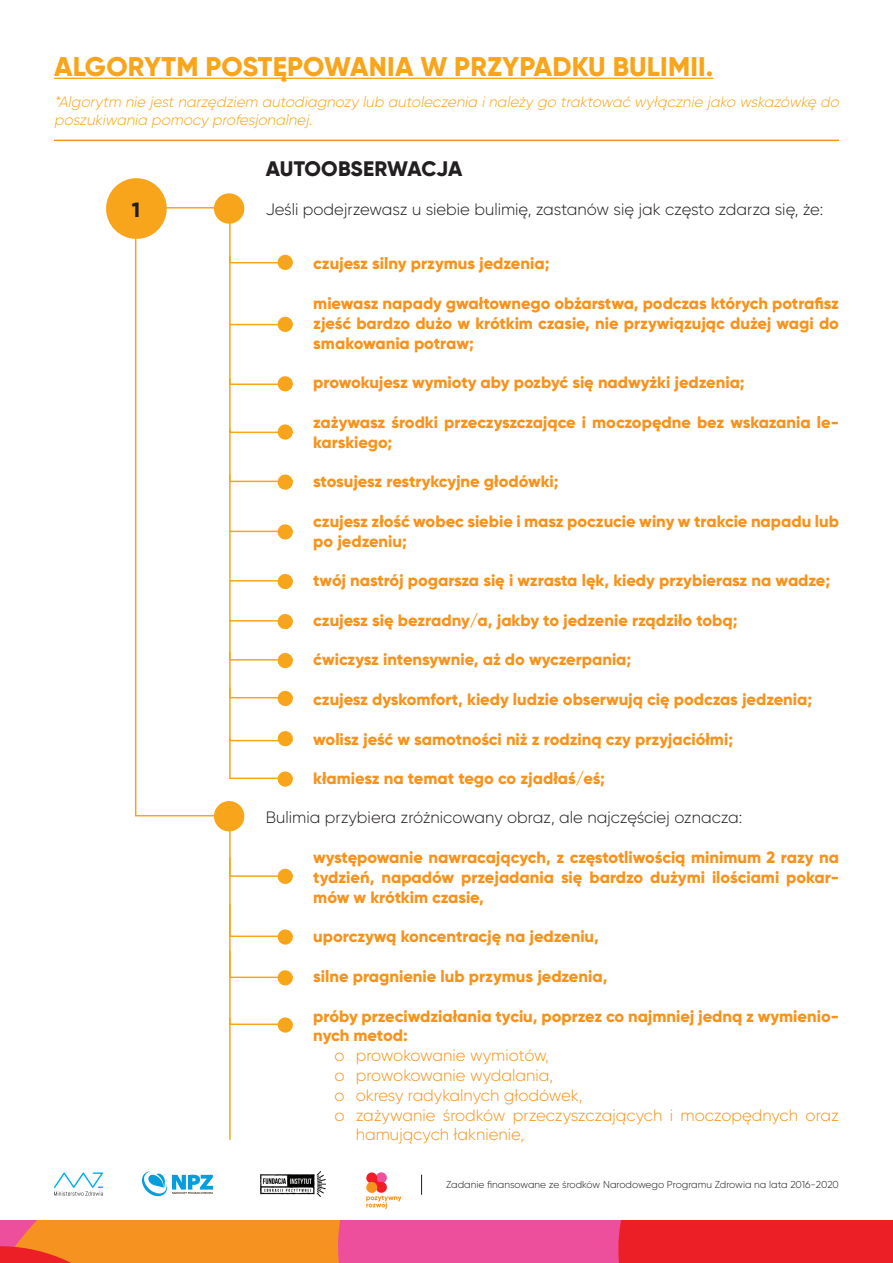
<style>
.page{position:relative;width:893px;height:1263px;background:#fff}
.page>*{position:absolute;margin:0;border:0;box-sizing:border-box;transform-origin:0 0}
.t1{font:800 27px "Gilroy";letter-spacing:.01em;color:#f9a51b}
.t2{font:800 21px "Gilroy";color:#231f20}
.t3{font:800 20.7px "Gilroy";color:#231f20}
.t4{font:800 16.5px/19.8px "Gilroy";color:#f7931d}
.t5{font:300 16.5px "Gilroy";color:#f7931d}
.t6{font:300 16.5px "Gilroy";color:#231f20}
.t7{font:italic 300 15px/18px "Gilroy";color:#f9a51b}
.t8{font:300 10.05px "Gilroy";color:#231f20}
</style>
<div class="page">
<svg style="left:366px;top:1172px;width:35px;height:37px"></svg>
<svg style="left:54px;top:1172px;width:49px;height:24px"></svg>
<svg style="left:142px;top:1171px;width:71px;height:25px"></svg>
<img style="left:261px;top:1171px;width:64px;height:26px">
<svg style="left:421px;top:1175px;width:1px;height:20px"></svg>
<svg style="left:0;top:1220px;width:893px;height:43px;background:#f0564b"></svg>
<hr style="left:54px;top:78px;width:659px;height:1px;background:#f9a51b">
<hr style="left:54px;top:140px;width:785px;height:1px;background:#f7931d">
<svg style="left:134px;top:787px;width:79px;height:30px"></svg>
<svg style="left:213px;top:801px;width:80px;height:232px"></svg>
<hr style="left:229px;top:1017px;width:2px;height:123px;background:#f9a51b">
<svg style="left:106px;top:178px;width:187px;height:609px"></svg>
<h1 class="t1" style="left:54px;top:49px;width:661px">ALGORYTM POSTĘPOWANIA W PRZYPADKU BULIMII.</h1>
<p class="t7" style="left:54px;top:92px;width:790px">*Algorytm nie jest narzędziem autodiagnozy lub autoleczenia i należy go traktować wyłącznie jako wskazówkę do poszukiwania pomocy profesjonalnej.</p>
<p class="t2" style="left:266px;top:155px;width:198px">AUTOOBSERWACJA</p>
<p class="t3" style="left:132px;top:196px;width:10px">1</p>
<p class="t6" style="left:266px;top:199px;width:559px">Jeśli podejrzewasz u siebie bulimię, zastanów się jak często zdarza się, że:</p>
<p class="t4" style="left:313px;top:254px;width:238px">czujesz silny przymus jedzenia;</p>
<p class="t4" style="left:313px;top:293px;width:527px;text-align:justify">miewasz napady gwałtownego obżarstwa, podczas których potrafisz zjeść bardzo dużo w krótkim czasie, nie przywiązując dużej wagi do smakowania potraw;</p>
<p class="t4" style="left:313px;top:372px;width:433px">prowokujesz wymioty aby pozbyć się nadwyżki jedzenia;</p>
<p class="t4" style="left:313px;top:412px;width:527px">zażywasz środki przeczyszczające i moczopędne bez wskazania le&shy;karskiego;</p>
<p class="t4" style="left:313px;top:471px;width:247px">stosujesz restrykcyjne głodówki;</p>
<p class="t4" style="left:313px;top:511px;width:527px">czujesz złość wobec siebie i masz poczucie winy w trakcie napadu lub po jedzeniu;</p>
<p class="t4" style="left:313px;top:570px;width:518px">twój nastrój pogarsza się i wzrasta lęk, kiedy przybierasz na wadze;</p>
<p class="t4" style="left:313px;top:610px;width:426px">czujesz się bezradny/a, jakby to jedzenie rządziło tobą;</p>
<p class="t4" style="left:313px;top:650px;width:320px">ćwiczysz intensywnie, aż do wyczerpania;</p>
<p class="t4" style="left:313px;top:689px;width:501px">czujesz dyskomfort, kiedy ludzie obserwują cię podczas jedzenia;</p>
<p class="t4" style="left:313px;top:729px;width:421px">wolisz jeść w samotności niż z rodziną czy przyjaciółmi;</p>
<p class="t4" style="left:313px;top:768px;width:293px">kłamiesz na temat tego co zjadłaś/eś;</p>
<p class="t6" style="left:266px;top:807px;width:478px">Bulimia przybiera zróżnicowany obraz, ale najczęściej oznacza:</p>
<p class="t4" style="left:313px;top:847px;width:527px;text-align:justify">występowanie nawracających, z częstotliwością minimum 2 razy na tydzień, napadów przejadania się bardzo dużymi ilościami pokar&shy;mów w krótkim czasie,</p>
<p class="t4" style="left:313px;top:927px;width:287px">uporczywą koncentrację na jedzeniu,</p>
<p class="t4" style="left:313px;top:966px;width:296px">silne pragnienie lub przymus jedzenia,</p>
<p class="t4" style="left:313px;top:1006px;width:527px">próby przeciwdziałania tyciu, poprzez co najmniej jedną z wymienio&shy;nych metod:</p>
<p class="t5" style="left:334px;top:1045px;width:216px">o prowokowanie wymiotów,</p>
<p class="t5" style="left:334px;top:1065px;width:220px">o prowokowanie wydalania,</p>
<p class="t5" style="left:334px;top:1085px;width:250px">o okresy radykalnych głodówek,</p>
<p class="t5" style="left:334px;top:1105px;width:506px">o zażywanie środków przeczyszczających i moczopędnych oraz</p>
<p class="t5" style="left:356px;top:1124px;width:170px">hamujących łaknienie,</p>
<p class="t8" style="left:446px;top:1178px;width:394px">Zadanie finansowane ze środków Narodowego Programu Zdrowia na lata 2016-2020</p>
</div>
